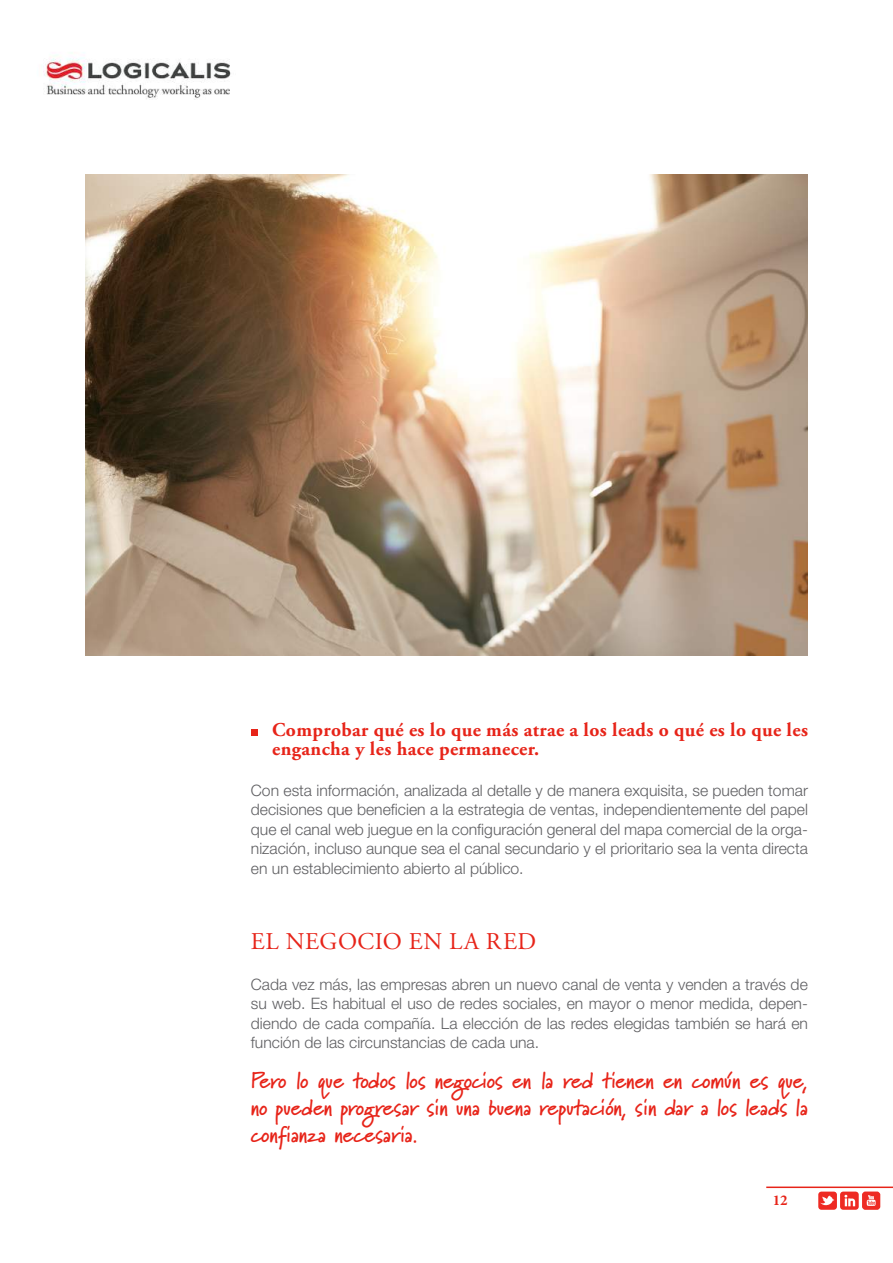
<style>
.page{position:relative;width:893px;height:1263px;background:#fff}
.page>*{position:absolute;margin:0;border:0;box-sizing:border-box;transform-origin:0 0}
.t1{font:24px "Adobe Garamond Pro";letter-spacing:.025em;color:#e72419}
.t2{font:700 22.5px/27px "Marydale";letter-spacing:-.01em;color:#e72419;text-align:justify}
.t3{font:700 19.5px/19.5px "Adobe Garamond Pro";letter-spacing:.02em;color:#e72419}
.t4{font:300 15.75px/19.5px "Helvetica Neue LT Std";color:#5f5f62;text-align:justify}
.t5{font:700 15px "Minion Pro";color:#e72419}
</style>
<div class="page">
<img style="left:43px;top:52px;width:188px;height:48px">
<hr style="left:766px;top:1186px;width:127px;height:2px;background:#e72419">
<svg style="left:818px;top:1192px;width:41px;height:18px"></svg>
<div style="left:862px;top:1191px;width:18px;height:19px;background:#ee2a23;border-radius:3px"></div>
<svg style="left:867px;top:1195px;width:9px;height:11px"></svg>
<div style="left:251px;top:729px;width:6px;height:7px;background:#e72419"></div>
<img style="left:86px;top:174px;width:722px;height:482px">
<p class="t3" style="left:272px;top:720px;width:537px">Comprobar qué es lo que más atrae a los leads o qué es lo que les engancha y les hace permanecer.</p>
<p class="t4" style="left:251px;top:780px;width:559px">Con esta información, analizada al detalle y de manera exquisita, se pueden tomar decisiones que beneficien a la estrategia de ventas, independientemente del papel que el canal web juegue en la configuración general del mapa comercial de la orga&shy;nización, incluso aunque sea el canal secundario y el prioritario sea la venta directa en un establecimiento abierto al público.</p>
<h1 class="t1" style="left:251px;top:927px;width:287px">EL NEGOCIO EN LA RED</h1>
<p class="t4" style="left:251px;top:974px;width:559px">Cada vez más, las empresas abren un nuevo canal de venta y venden a través de su web. Es habitual el uso de redes sociales, en mayor o menor medida, depen&shy;diendo de cada compañía. La elección de las redes elegidas también se hará en función de las circunstancias de cada una.</p>
<h2 class="t2" style="left:251px;top:1067px;width:559px">Pero lo que todos los negocios en la red tienen en común es que, no pueden progresar sin una buena reputación, sin dar a los leads la confianza necesaria.</h2>
<p class="t5" style="left:773px;top:1189px;width:16px">12</p>
</div>
